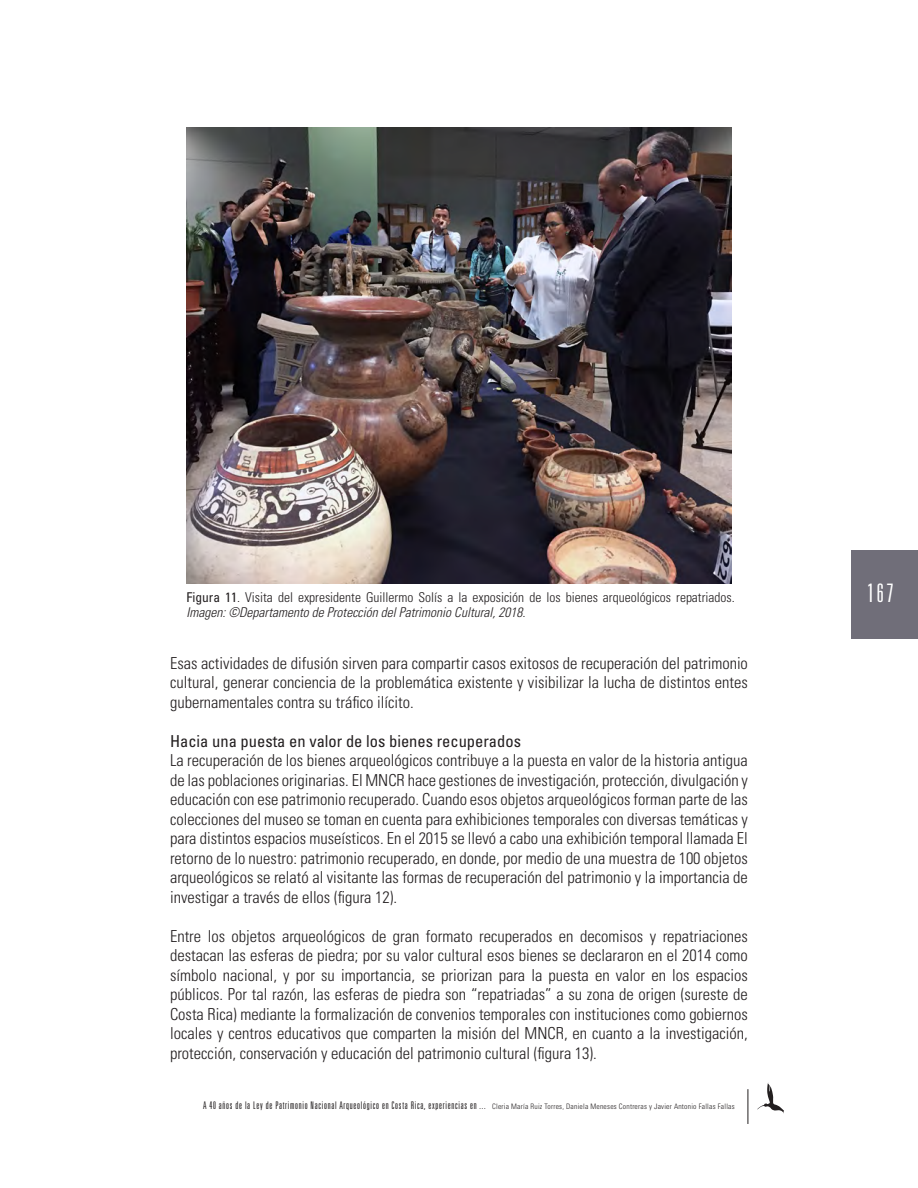
<style>
.page{position:relative;width:918px;height:1188px;background:#fff}
.page>*{position:absolute;margin:0;border:0;box-sizing:border-box;transform-origin:0 0}
.t1{font:300 ultra-condensed 25.5px "Univers LT Std";color:#fff}
.List_Paragraph_wrd_4{font:300 condensed 16.5px/19.5px "Univers LT Std";color:#231f20;text-align:justify}
.List_Paragraph_wrd_4-2{font:condensed 16.5px "Univers LT Std";color:#231f20}
.List_Paragraph_wrd_4-3{font:300 condensed 13.5px/15px "Univers LT Std";color:#231f20}
.t2{font:300 ultra-condensed 10.5px "Univers LT Std";letter-spacing:.07em;color:#231f20}
.s1{font-weight:400}
.s2{font-style:italic}
.s3{font-stretch:condensed;font-size:7.5px}
</style>
<div class="page">
<hr style="left:748px;top:1089px;width:1px;height:35px;background:#231f20">
<div style="left:851px;top:550px;width:67px;height:88px;background:#706e79"></div>
<svg style="left:757px;top:1082px;width:27px;height:32px"></svg>
<img style="left:186px;top:128px;width:546px;height:455px">
<p class="List_Paragraph_wrd_4-3" style="left:186px;top:589px;width:550px"><span class="s1">Figura 11</span>. Visita del expresidente Guillermo Solís a la exposición de los bienes arqueológicos repatriados.<br><span class="s2">Imagen: ©Departamento de Protección del Patrimonio Cultural, 2018.</span></p>
<p class="List_Paragraph_wrd_4" style="left:170px;top:653px;width:579px">Esas actividades de difusión sirven para compartir casos exitosos de recuperación del patrimonio cultural, generar conciencia de la problemática existente y visibilizar la lucha de distintos entes gubernamentales contra su tráfico ilícito.</p>
<p class="List_Paragraph_wrd_4-2" style="left:170px;top:731px;width:352px">Hacia una puesta en valor de los bienes recuperados</p>
<p class="List_Paragraph_wrd_4" style="left:170px;top:751px;width:579px">La recuperación de los bienes arqueológicos contribuye a la puesta en valor de la historia antigua de las poblaciones originarias. El MNCR hace gestiones de investigación, protección, divulgación y educación con ese patrimonio recuperado. Cuando esos objetos arqueológicos forman parte de las colecciones del museo se toman en cuenta para exhibiciones temporales con diversas temáticas y para distintos espacios museísticos. En el 2015 se llevó a cabo una exhibición temporal llamada El retorno de lo nuestro: patrimonio recuperado, en donde, por medio de una muestra de 100 objetos arqueológicos se relató al visitante las formas de recuperación del patrimonio y la importancia de investigar a través de ellos (figura 12).</p>
<p class="List_Paragraph_wrd_4" style="left:170px;top:926px;width:579px">Entre los objetos arqueológicos de gran formato recuperados en decomisos y repatriaciones destacan las esferas de piedra; por su valor cultural esos bienes se declararon en el 2014 como símbolo nacional, y por su importancia, se priorizan para la puesta en valor en los espacios públicos. Por tal razón, las esferas de piedra son “repatriadas” a su zona de origen (sureste de Costa Rica) mediante la formalización de convenios temporales con instituciones como gobiernos locales y centros educativos que comparten la misión del MNCR, en cuanto a la investigación, protección, conservación y educación del patrimonio cultural (figura 13).</p>
<p class="t2" style="left:203px;top:1100px;width:533px">A 40 años de la Ley de Patrimonio Nacional Arqueológico en Costa Rica, experiencias en ... <span class="s3">Cleria María Ruiz Torres, Daniela Meneses Contreras y Javier Antonio Fallas Fallas</span></p>
<h1 class="t1" style="left:867px;top:579px;width:28px">167</h1>
</div>
